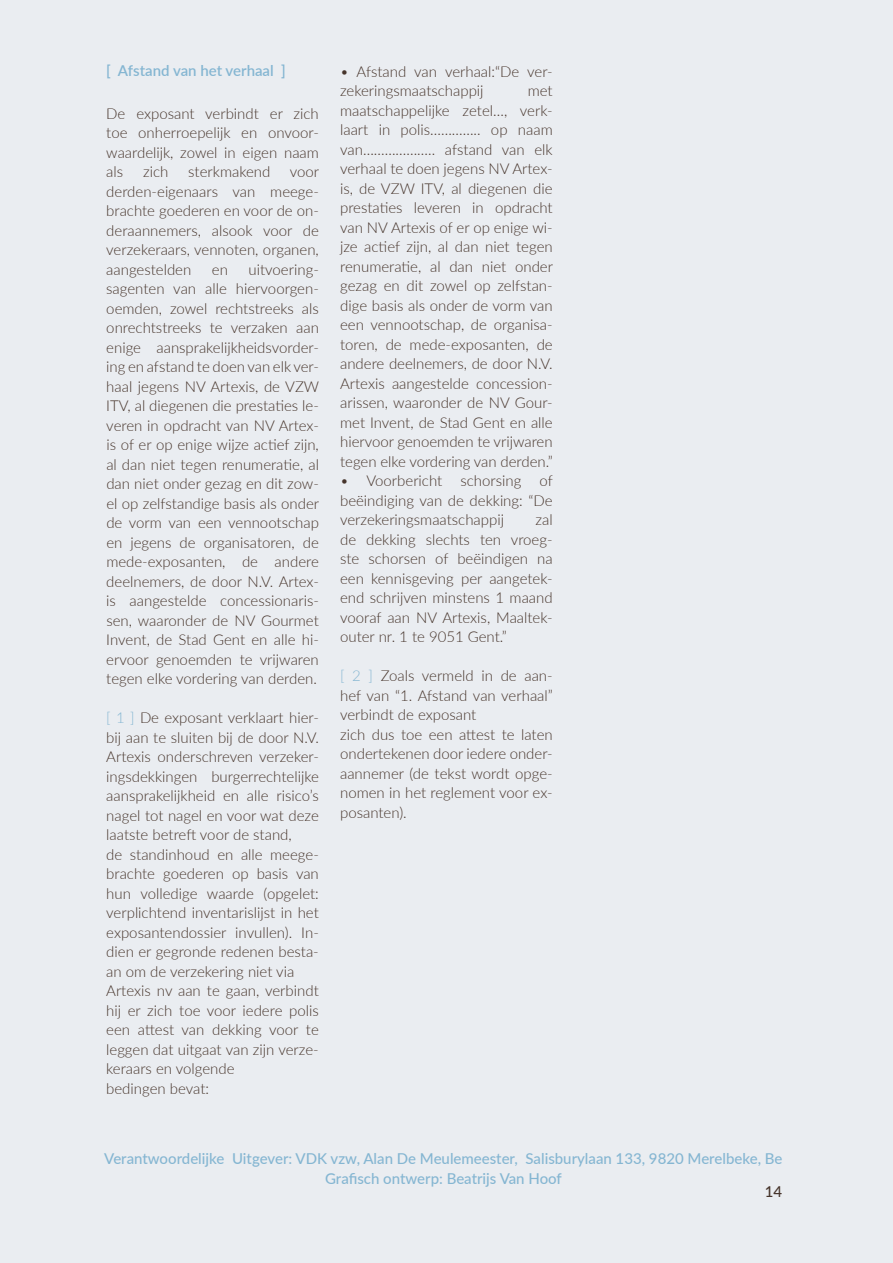
<style>
.page{position:relative;width:893px;height:1263px;background:#eaedf1}
.page>*{position:absolute;margin:0;border:0;box-sizing:border-box;transform-origin:0 0}
.t1{font:300 15px/19.5px "Lato";color:#46342b;text-align:justify}
.t2{font:500 15px/19.5px "Lato";color:#85b6d2;text-align:center}
.t3{font:600 15px "Lato";color:#85b6d2}
.t4{font:500 15px "Lato";color:#46342b}
.s1{color:#85b6d2}
</style>
<div class="page">
<p class="t3" style="left:106px;top:60px;width:181px">[ Afstand van het verhaal ]</p>
<p class="t1" style="left:106px;top:103px;width:214px">De exposant verbindt er zich toe onherroepelijk en onvoor&shy;waardelijk, zowel in eigen naam als</p>
<p class="t1" style="left:143px;top:161px;width:27px">zich</p>
<p class="t1" style="left:188px;top:161px;width:84px">sterkmakend</p>
<p class="t1" style="left:106px;top:161px;width:214px;text-indent:184px">voor derden-eigenaars van meege&shy;brachte goederen en voor de on&shy;deraannemers, alsook voor de verzekeraars, vennoten, organen, aangestelden</p>
<p class="t1" style="left:106px;top:259px;width:214px;text-indent:142px">uitvoering&shy;sagenten van alle hiervoorgen&shy;oemden, zowel rechtstreeks als onrechtstreeks te verzaken aan enige aansprakelijkheidsvorder&shy;ing en afstand te doen van elk ver&shy;haal jegens NV Artexis, de VZW ITV, al diegenen die prestaties le&shy;veren in opdracht van NV Artex&shy;is of er op enige wijze actief zijn, al dan niet tegen renumeratie, al dan niet onder gezag en dit zow&shy;el op zelfstandige basis als onder de vorm van een vennootschap en jegens de organisatoren, de mede-exposanten, de andere deelnemers, de door N.V. Artex&shy;is aangestelde concessionaris&shy;sen, waaronder de NV Gourmet Invent, de Stad Gent en alle hi&shy;ervoor genoemden te vrijwaren tegen elke vordering van derden.</p>
<p class="t1" style="left:106px;top:707px;width:214px;text-align:left"><span class="s1">[ 1 ]</span> De exposant verklaart hier&shy;bij aan te sluiten bij de door N.V.<br>Artexis onderschreven verzeker&shy;ingsdekkingen burgerrechtelijke aansprakelijkheid en alle risico’s nagel tot nagel en voor wat deze laatste betreft voor de stand,<br>de standinhoud en alle meege&shy;brachte goederen op basis van hun volledige waarde (opgelet: verplichtend inventarislijst in het exposantendossier invullen). In&shy;dien er gegronde redenen besta&shy;an om de verzekering niet via<br>Artexis nv aan te gaan, verbindt hij er zich toe voor iedere polis een attest van dekking voor te leggen dat uitgaat van zijn verze&shy;keraars en volgende<br>bedingen bevat:</p>
<p class="t1" style="left:212px;top:259px;width:18px">en</p>
<p class="t1" style="left:340px;top:61px;width:214px">• Afstand van verhaal:“De ver&shy;zekeringsmaatschappij</p>
<p class="t1" style="left:340px;top:80px;width:214px;text-indent:188px">met maatschappelijke zetel…, verk&shy;laart in polis………….. op naam van……………….. afstand van elk verhaal te doen jegens NV Artex&shy;is, de VZW ITV, al diegenen die prestaties leveren in opdracht van NV Artexis of er op enige wi&shy;jze actief zijn, al dan niet tegen renumeratie, al dan niet onder gezag en dit zowel op zelfstan&shy;dige basis als onder de vorm van een vennootschap, de organisa&shy;toren, de mede-exposanten, de andere deelnemers, de door N.V.<br>Artexis aangestelde concession&shy;arissen, waaronder de NV Gour&shy;met Invent, de Stad Gent en alle hiervoor genoemden te vrijwaren tegen elke vordering van derden.”</p>
<p class="t1" style="left:340px;top:470px;width:214px">• Voorbericht schorsing of beëindiging van de dekking: “De verzekeringsmaatschappij</p>
<p class="t1" style="left:340px;top:509px;width:214px;text-indent:195px">zal de dekking slechts ten vroeg&shy;ste schorsen of beëindigen na een kennisgeving per aangetek&shy;end schrijven minstens 1 maand vooraf aan NV Artexis, Maaltek&shy;outer nr. 1 te 9051 Gent.”</p>
<p class="t1" style="left:340px;top:665px;width:214px;text-align:left"><span class="s1">[ 2 ]</span> Zoals vermeld in de aan&shy;hef van “1. Afstand van verhaal” verbindt de exposant<br>zich dus toe een attest te laten ondertekenen door iedere onder&shy;aannemer (de tekst wordt opge&shy;nomen in het reglement voor ex&shy;posanten).</p>
<p class="t2" style="left:104px;top:1148px;width:680px">Verantwoordelijke Uitgever: VDK vzw, Alan De Meulemeester, Salisburylaan 133, 9820 Merelbeke, Be<br>Grafisch ontwerp: Beatrijs Van Hoof</p>
<p class="t4" style="left:765px;top:1181px;width:19px">14</p>
</div>
